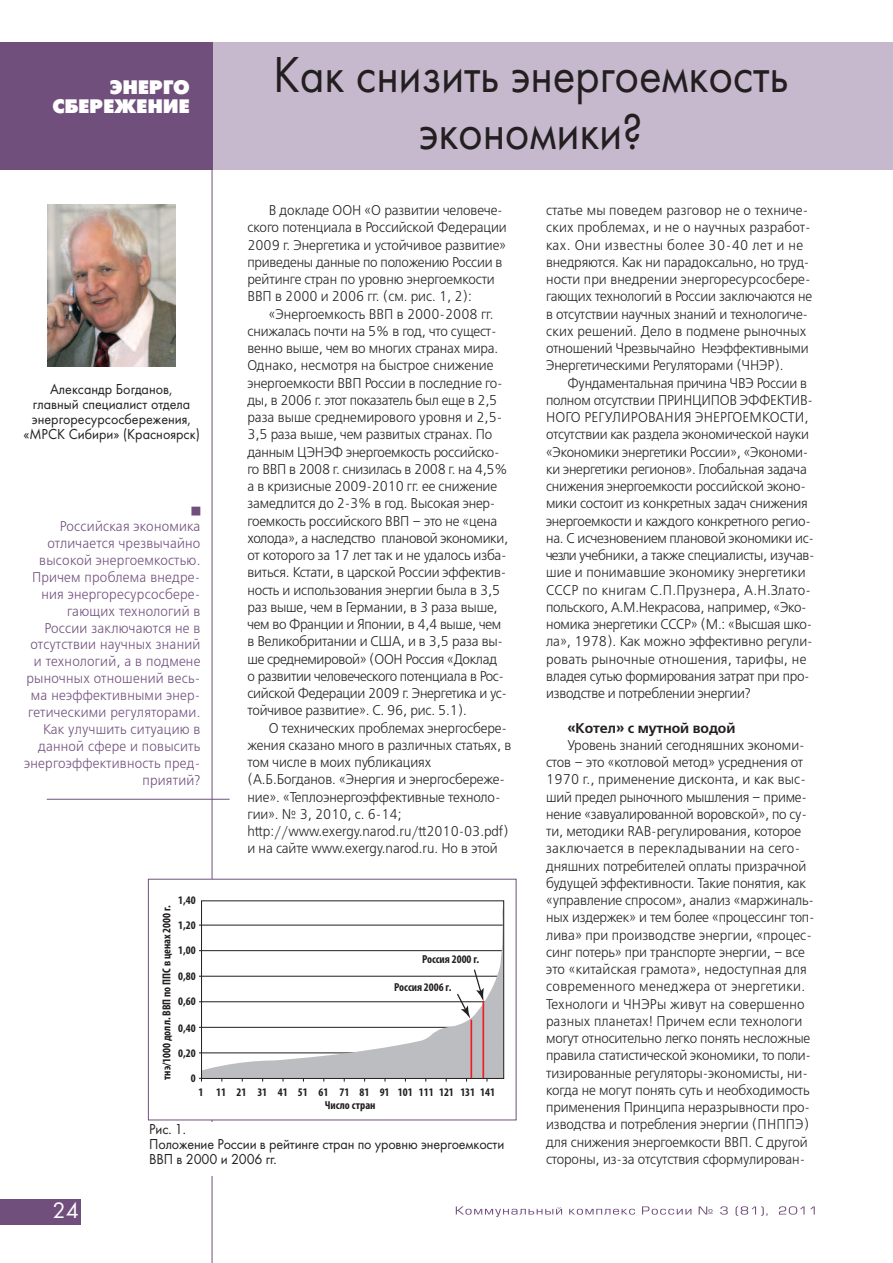
<style>
.page{position:relative;width:893px;height:1263px;background:#fff}
.page>*{position:absolute;margin:0;border:0;box-sizing:border-box;transform-origin:0 0}
.t1{font:52.5px/57px "Futura Book C";letter-spacing:-.005em;color:#231f20;text-align:center;scale:.9 1}
.t2{font:23.25px "Futura";color:#fff}
.t3{font:19.5px/19.5px "Futura Futuris XC";letter-spacing:-.015em;color:#fff;text-align:right}
.t4{font:15px/15px "Futura Book C";color:#231f20;text-align:center;scale:.94 1}
.t5{font:14.1px/17.2px "Free Set Light C";letter-spacing:-.01em;color:#231f20;scale:.94 1}
.t6{font:14.1px/17px "Free Set Light C";letter-spacing:.02em;color:#714f7d;text-align:right;scale:.94 1}
.t7{font:700 14.1px "Free Set C";letter-spacing:-.005em;color:#231f20}
.t8{font:12px "Zapf Dingbats";color:#714f7d}
.t9{font:700 condensed 11.55px/24.5px "Myriad Pro";color:#231f20}
</style>
<div class="page">
<hr style="left:212px;top:62px;width:1px;height:1201px;background:#714f7d">
<div style="left:0;top:1199px;width:80px;height:26px;background:#714f7d"></div>
<div style="left:211px;top:43px;width:682px;height:127px;background:#c6b9cd"></div>
<div style="left:0;top:43px;width:212px;height:127px;background:#714f7d"></div>
<svg style="left:456px;top:1206px;width:106px;height:11px"></svg>
<svg style="left:569px;top:1209px;width:66px;height:5px"></svg>
<svg style="left:642px;top:1206px;width:49px;height:8px"></svg>
<svg style="left:699px;top:1206px;width:14px;height:8px"></svg>
<svg style="left:736px;top:1206px;width:31px;height:10px"></svg>
<svg style="left:720px;top:1206px;width:8px;height:8px"></svg>
<svg style="left:779px;top:1206px;width:25px;height:8px"></svg>
<svg style="left:810px;top:1206px;width:5px;height:8px"></svg>
<div style="left:149px;top:879px;width:367px;height:240px;background:#fff"></div>
<hr style="left:199px;top:925px;width:305px;height:1px;background:#231f20">
<hr style="left:199px;top:950px;width:305px;height:1px;background:#231f20">
<hr style="left:199px;top:976px;width:305px;height:1px;background:#231f20">
<hr style="left:199px;top:1001px;width:305px;height:1px;background:#231f20">
<hr style="left:199px;top:1027px;width:305px;height:1px;background:#231f20">
<hr style="left:199px;top:1053px;width:305px;height:1px;background:#231f20">
<svg style="left:203px;top:924px;width:299px;height:153px"></svg>
<div style="left:201px;top:900px;width:303px;height:179px;border:1px solid #231f20"></div>
<hr style="left:482px;top:1001px;width:2px;height:77px;background:#ee1d23">
<hr style="left:470px;top:1020px;width:2px;height:58px;background:#ee1d23">
<svg style="left:456px;top:968px;width:28px;height:51px"></svg>
<div style="left:148px;top:879px;width:368px;height:241px;border:1px solid #714f7d"></div>
<hr style="left:47px;top:799px;width:183px;height:1px;background:#714f7d">
<div style="left:148px;top:1122px;width:368px;height:54px;background:#fff"></div>
<img style="left:48px;top:204px;width:127px;height:162px">
<h3 class="t3" style="left:52px;top:77px;width:139px">ЭНЕРГО<br>СБЕРЕЖЕНИЕ</h3>
<h1 class="t1" style="left:273px;top:45px;width:574px">Как снизить энергоемкость экономики?</h1>
<p class="t4" style="left:23px;top:381px;width:189px">Александр Богданов,<br>главный специалист отдела энергоресурсосбережения, «МРСК Сибири» (Красноярск)</p>
<p class="t8" style="left:191px;top:502px;width:11px">■</p>
<p class="t6" style="left:24px;top:518px;width:189px">Российская экономика отличается чрезвычайно высокой энергоемкостью.<br>Причем проблема внедре&shy;ния энергоресурсосбере&shy;гающих технологий в<br>России заключаются не в отсутствии научных знаний и технологий, а в подмене рыночных отношений весь&shy;ма неэффективными энер&shy;гетическими регуляторами.<br>Как улучшить ситуацию в данной сфере и повысить энергоэффективность пред&shy;приятий?</p>
<p class="t5" style="left:247px;top:202px;width:277px;text-indent:21px">В докладе ООН «О развитии человече&shy;ского потенциала в Российской Федерации 2009 г. Энергетика и устойчивое развитие» приведены данные по положению России в рейтинге стран по уровню энергоемкости ВВП в 2000 и 2006 гг. (см. рис. 1, 2):</p>
<p class="t5" style="left:247px;top:305px;width:279px;text-indent:21px">«Энергоемкость ВВП в 2000-2008 гг. снижалась почти на 5% в год, что сущест&shy;венно выше, чем во многих странах мира.<br>Однако, несмотря на быстрое снижение энергоемкости ВВП России в последние го&shy;ды, в 2006 г. этот показатель был еще в 2,5 раза выше среднемирового уровня и 2,5- 3,5 раза выше, чем развитых странах. По данным ЦЭНЭФ энергоемкость российско&shy;го ВВП в 2008 г. снизилась в 2008 г. на 4,5% а в кризисные 2009-2010 гг. ее снижение замедлится до 2-3% в год. Высокая энер&shy;гоемкость российского ВВП – это не «цена холода», а наследство плановой экономики, от которого за 17 лет так и не удалось изба&shy;виться. Кстати, в царской России эффектив&shy;ность и использования энергии была в 3,5 раз выше, чем в Германии, в 3 раза выше, чем во Франции и Японии, в 4,4 выше, чем в Великобритании и США, и в 3,5 раза вы&shy;ше среднемировой» (ООН Россия «Доклад<br>о развитии человеческого потенциала в Рос&shy;сийской Федерации 2009 г. Энергетика и ус&shy;тойчивое развитие». С. 96, рис. 5.1).</p>
<p class="t5" style="left:247px;top:719px;width:282px;text-indent:21px">О технических проблемах энергосбере&shy;жения сказано много в различных статьях, в том числе в моих публикациях (А.Б.Богданов. «Энергия и энергосбереже&shy;ние». «Теплоэнергоэффективные техноло&shy;гии». № 3, 2010, с. 6-14; http://www.exergy.narod.ru/tt2010-03.pdf) и на сайте www.exergy.narod.ru. Но в этой</p>
<p class="t9" style="left:178px;top:889px;width:19px">1,40</p>
<p class="t9" style="left:156px;top:1080px;width:176px;rotate:-90deg">тнэ/1000 долл. ВВП по ППС в ценах 2000 г.</p>
<p class="t9" style="left:178px;top:914px;width:19px">1,20<br>1,00</p>
<p class="t9" style="left:178px;top:964px;width:19px;line-height:25.2px">0,80<br>0,60</p>
<p class="t9" style="left:178px;top:1016px;width:19px;line-height:25px">0,40<br>0,20</p>
<p class="t9" style="left:191px;top:1067px;width:6px">0</p>
<p class="t9" style="left:199px;top:1080px;width:6px">1</p>
<p class="t9" style="left:422px;top:948px;width:59px">Россия 2000 г.</p>
<p class="t9" style="left:394px;top:976px;width:59px">Россия 2006 г.</p>
<p class="t9" style="left:325px;top:1086px;width:52px;line-height:13.2px;text-indent:-109px">11 21 31 41 51 61<br>Число стран</p>
<p class="t9" style="left:340px;top:1080px;width:157px">71 81 91 101 111 121 131 141</p>
<h2 class="t2" style="left:53px;top:1202px;width:28px">24</h2>
<p class="t4" style="left:149px;top:1121px;width:379px;text-align:left">Рис. 1.<br>Положение России в рейтинге стран по уровню энергоемкости<br>ВВП в 2000 и 2006 гг.</p>
<p class="t5" style="left:546px;top:202px;width:284px">статье мы поведем разговор не о техниче&shy;ских проблемах, и не о научных разработ&shy;ках. Они известны более 30-40 лет и не внедряются. Как ни парадоксально, но труд&shy;ности при внедрении энергоресурсосбере&shy;гающих технологий в России заключаются не в отсутствии научных знаний и технологиче&shy;ских решений. Дело в подмене рыночных отношений Чрезвычайно Неэффективными Энергетическими Регуляторами (ЧНЭР).</p>
<p class="t5" style="left:546px;top:374px;width:287px;text-indent:21px">Фундаментальная причина ЧВЭ России в полном отсутствии ПРИНЦИПОВ ЭФФЕКТИВ-НОГО РЕГУЛИРОВАНИЯ ЭНЕРГОЕМКОСТИ, отсутствии как раздела экономической науки «Экономики энергетики России», «Экономи&shy;ки энергетики регионов». Глобальная задача снижения энергоемкости российской эконо&shy;мики состоит из конкретных задач снижения энергоемкости и каждого конкретного регио&shy;на. С исчезновением плановой экономики ис&shy;чезли учебники, а также специалисты, изучав&shy;шие и понимавшие экономику энергетики СССР по книгам С.П.Прузнера, А.Н.Злато&shy;польского, А.М.Некрасова, например, «Эко&shy;номика энергетики СССР» (М.: «Высшая шко&shy;ла», 1978). Как можно эффективно регули&shy;ровать рыночные отношения, тарифы, не владея сутью формирования затрат при про&shy;изводстве и потреблении энергии?</p>
<p class="t7" style="left:567px;top:719px;width:170px">«Котел» с мутной водой</p>
<p class="t5" style="left:546px;top:736px;width:287px;text-indent:21px">Уровень знаний сегодняшних экономи&shy;стов – это «котловой метод» усреднения от 1970 г., применение дисконта, и как выс&shy;ший предел рыночного мышления – приме&shy;нение «завуалированной воровской», по су&shy;ти, методики RAB-регулирования, которое заключается в перекладывании на сего&shy;дняшних потребителей оплаты призрачной будущей эффективности. Такие понятия, как «управление спросом», анализ «маржиналь&shy;ных издержек» и тем более «процессинг топ&shy;лива» при производстве энергии, «процес&shy;синг потерь» при транспорте энергии, – все это «китайская грамота», недоступная для современного менеджера от энергетики.<br>Технологи и ЧНЭРы живут на совершенно разных планетах! Причем если технологи могут относительно легко понять несложные правила статистической экономики, то поли&shy;тизированные регуляторы-экономисты, ни&shy;когда не могут понять суть и необходимость применения Принципа неразрывности про&shy;изводства и потребления энергии (ПНППЭ) для снижения энергоемкости ВВП. С другой стороны, из-за отсутствия сформулирован-</p>
</div>
